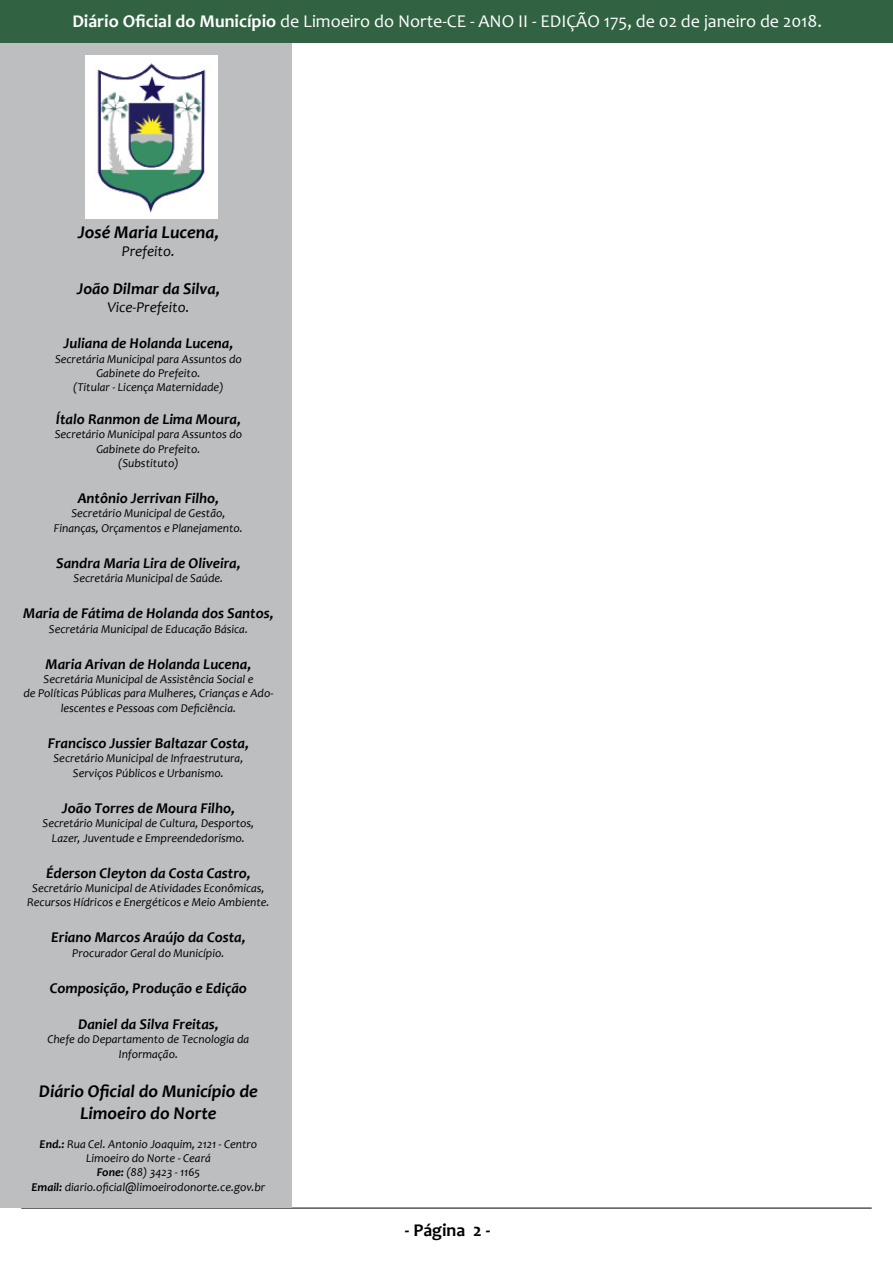
<style>
.page{position:relative;width:893px;height:1263px;background:#fff}
.page>*{position:absolute;margin:0;border:0;box-sizing:border-box;transform-origin:0 0}
.t1{font:18px "Candara";color:#fff}
.t2{font:italic 700 18px/21.6px "Candara";color:#000;text-align:center}
.t3{font:700 18px "Candara";color:#000}
.t4{font:italic 700 16.5px "Candara";color:#000}
.t5{font:italic 700 15px "Candara";color:#000}
.t6{font:italic 15px "Candara";color:#000}
.t7{font:italic 12px/14.4px "Candara";color:#000;text-align:center}
.s1{font-weight:700}
</style>
<div class="page">
<div style="left:1px;top:0;width:892px;height:42px;background:#316241"></div>
<hr style="left:21px;top:1208px;width:851px;height:1px;background:#000">
<div style="left:0;top:43px;width:291px;height:1165px;background:#bcbec0"></div>
<img style="left:85px;top:55px;width:133px;height:163px">
<h1 class="t1" style="left:72px;top:10px;width:751px"><span class="s1">Diário Oficial do Município</span> de Limoeiro do Norte-CE - ANO II - EDIÇÃO 175, de 02 de janeiro de 2018.</h1>
<h1 class="t2" style="left:78px;top:222px;width:143px">José Maria Lucena,</h1>
<p class="t6" style="left:122px;top:242px;width:55px">Prefeito.</p>
<h2 class="t4" style="left:77px;top:278px;width:145px">João Dilmar da Silva,</h2>
<p class="t6" style="left:107px;top:298px;width:84px">Vice-Prefeito.</p>
<p class="t5" style="left:63px;top:334px;width:171px">Juliana de Holanda Lucena,</p>
<p class="t7" style="left:55px;top:351px;width:188px">Secretária Municipal para Assuntos do<br>Gabinete do Prefeito.<br>(Titular - Licença Maternidade)</p>
<p class="t5" style="left:56px;top:410px;width:186px">Ítalo Ranmon de Lima Moura,</p>
<p class="t7" style="left:55px;top:427px;width:189px">Secretário Municipal para Assuntos do<br>Gabinete do Prefeito.<br>(Substituto)</p>
<p class="t5" style="left:78px;top:489px;width:143px">Antônio Jerrivan Filho,</p>
<p class="t7" style="left:54px;top:506px;width:190px">Secretário Municipal de Gestão,<br>Finanças, Orçamentos e Planejamento.</p>
<p class="t5" style="left:56px;top:554px;width:186px">Sandra Maria Lira de Oliveira,</p>
<p class="t7" style="left:74px;top:571px;width:151px">Secretária Municipal de Saúde.</p>
<p class="t5" style="left:23px;top:604px;width:252px">Maria de Fátima de Holanda dos Santos,</p>
<p class="t7" style="left:49px;top:621px;width:201px">Secretária Municipal de Educação Básica.</p>
<p class="t5" style="left:46px;top:654px;width:207px">Maria Arivan de Holanda Lucena,</p>
<p class="t7" style="left:23px;top:672px;width:252px">Secretária Municipal de Assistência Social e<br>de Políticas Públicas para Mulheres, Crianças e Ado&shy;lescentes e Pessoas com Deficiência.</p>
<p class="t5" style="left:48px;top:734px;width:202px">Francisco Jussier Baltazar Costa,</p>
<p class="t7" style="left:53px;top:751px;width:191px">Secretário Municipal de Infraestrutura,<br>Serviços Públicos e Urbanismo.</p>
<p class="t5" style="left:62px;top:798px;width:175px">João Torres de Moura Filho,</p>
<p class="t7" style="left:43px;top:816px;width:213px">Secretário Municipal de Cultura, Desportos,<br>Lazer, Juventude e Empreendedorismo.</p>
<p class="t5" style="left:46px;top:863px;width:206px">Éderson Cleyton da Costa Castro,</p>
<p class="t7" style="left:27px;top:881px;width:244px">Secretário Municipal de Atividades Econômicas,<br>Recursos Hídricos e Energéticos e Meio Ambiente.</p>
<p class="t5" style="left:51px;top:928px;width:196px">Eriano Marcos Araújo da Costa,</p>
<p class="t7" style="left:72px;top:945px;width:154px">Procurador Geral do Município.</p>
<p class="t5" style="left:50px;top:978px;width:199px">Composição, Produção e Edição</p>
<p class="t5" style="left:78px;top:1014px;width:142px">Daniel da Silva Freitas,</p>
<p class="t7" style="left:47px;top:1032px;width:203px">Chefe do Departamento de Tecnologia da<br>Informação.</p>
<h1 class="t2" style="left:39px;top:1080px;width:220px">Diário Oficial do Município de<br>Limoeiro do Norte</h1>
<p class="t7" style="left:32px;top:1136px;width:235px"><span class="s1">End.:</span> Rua Cel. Antonio Joaquim, 2121 - Centro Limoeiro do Norte - Ceará<br><span class="s1">Fone:</span> (88) 3423 - 1165<br><span class="s1">Email:</span> diario.oficial@limoeirodonorte.ce.gov.br</p>
<h1 class="t3" style="left:405px;top:1219px;width:87px">- Página 2 -</h1>
</div>
